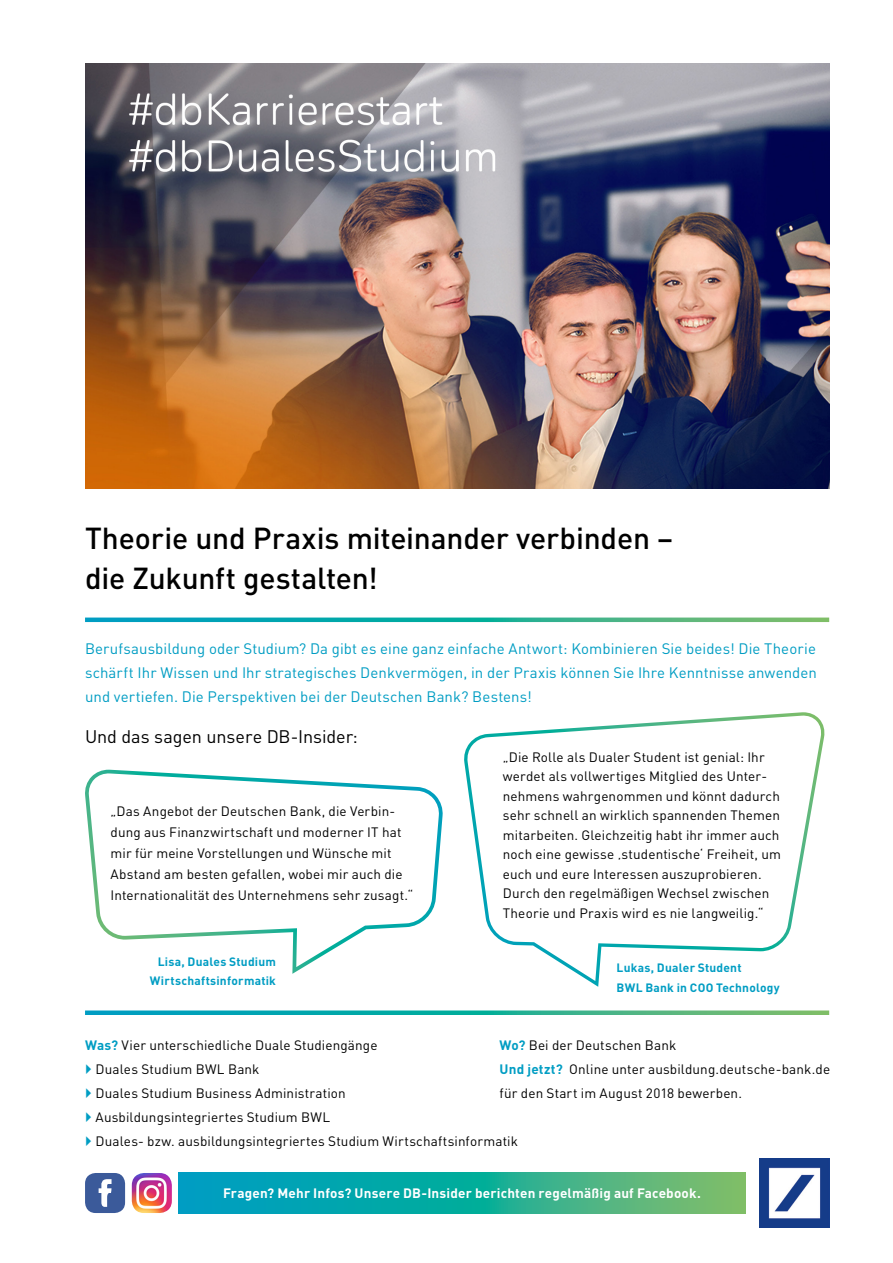
<style>
.page{position:relative;width:893px;height:1263px;background:#fff}
.page>*{position:absolute;margin:0;border:0;box-sizing:border-box;transform-origin:0 0}
.t1{font:500 30px/40.5px "DIN";letter-spacing:-.005em;color:#000}
.t2{font:18px "DIN";letter-spacing:-.005em;color:#000}
.t3{font:15px/24px "DIN";letter-spacing:.005em;color:#009dc3;text-align:justify}
.t4{font:13.5px/19.5px "DIN";letter-spacing:.01em;color:#000}
.t5{font:700 13.5px "DIN";letter-spacing:.01em;color:#fff}
.t6{font:700 12px/19.5px "DIN";letter-spacing:.02em;color:#009dc3;text-align:right}
.s1{font-weight:700;color:#009dc3}
</style>
<div class="page">
<img style="left:85px;top:64px;width:744px;height:424px">
<svg style="left:179px;top:1173px;width:566px;height:40px;background:#25ac99"></svg>
<svg style="left:85px;top:617px;width:744px;height:5px;background:#3db6a4"></svg>
<svg style="left:85px;top:1010px;width:744px;height:5px;background:#3bb5a3"></svg>
<svg style="left:85px;top:1173px;width:40px;height:40px;background:#5f78ac"></svg>
<svg style="left:464px;top:712px;width:361px;height:275px"></svg>
<svg style="left:85px;top:770px;width:358px;height:204px"></svg>
<img style="left:132px;top:1173px;width:40px;height:40px">
<img style="left:760px;top:1158px;width:69px;height:70px">
<h1 class="t1" style="left:85px;top:517px;width:590px">Theorie und Praxis miteinander verbinden – die Zukunft gestalten!</h1>
<p class="t3" style="left:85px;top:637px;width:733px">Berufsausbildung oder Studium? Da gibt es eine ganz einfache Antwort: Kombinieren Sie beides! Die Theorie schärft Ihr Wissen und Ihr strategisches Denkvermögen, in der Praxis können Sie Ihre Kenntnisse anwenden und vertiefen. Die Perspektiven bei der Deutschen Bank? Bestens!</p>
<h2 class="t2" style="left:85px;top:725px;width:274px">Und das sagen unsere DB-Insider:</h2>
<p class="t4" style="left:111px;top:800px;width:304px;line-height:21px">„Das Angebot der Deutschen Bank, die Verbin&shy;dung aus Finanzwirtschaft und moderner IT hat mir für meine Vorstellungen und Wünsche mit Abstand am besten gefallen, wobei mir auch die Internationalität des Unternehmens sehr zusagt.“</p>
<p class="t4" style="left:503px;top:747px;width:280px">„Die Rolle als Dualer Student ist genial: Ihr werdet als vollwertiges Mitglied des Unter&shy;nehmens wahrgenommen und könnt dadurch sehr schnell an wirklich spannenden Themen mitarbeiten. Gleichzeitig habt ihr immer auch noch eine gewisse ‚studentische‘ Freiheit, um euch und eure Interessen auszuprobieren.<br>Durch den regelmäßigen Wechsel zwischen Theorie und Praxis wird es nie langweilig.“</p>
<p class="t6" style="left:150px;top:951px;width:128px">Lisa, Duales Studium<br>Wirtschaftsinformatik</p>
<p class="t6" style="left:617px;top:957px;width:165px;text-align:left">Lukas, Dualer Student<br>BWL Bank in COO Technology</p>
<p class="t4" style="left:96px;top:1033px;width:424px;line-height:24px;text-indent:-11px"><span class="s1">Was?</span> Vier unterschiedliche Duale Studiengänge<br>Duales Studium BWL Bank<br>Duales Studium Business Administration<br>Ausbildungsintegriertes Studium BWL<br>Duales- bzw. ausbildungsintegriertes Studium Wirtschaftsinformatik</p>
<p class="t5" style="left:223px;top:1184px;width:479px">Fragen? Mehr Infos? Unsere DB-Insider berichten regelmäßig auf Facebook.</p>
<p class="t4" style="left:500px;top:1033px;width:332px;line-height:24px"><span class="s1">Wo?</span> Bei der Deutschen Bank<br><span class="s1">Und jetzt?</span> Online unter ausbildung.deutsche-bank.de für den Start im August 2018 bewerben.</p>
</div>
